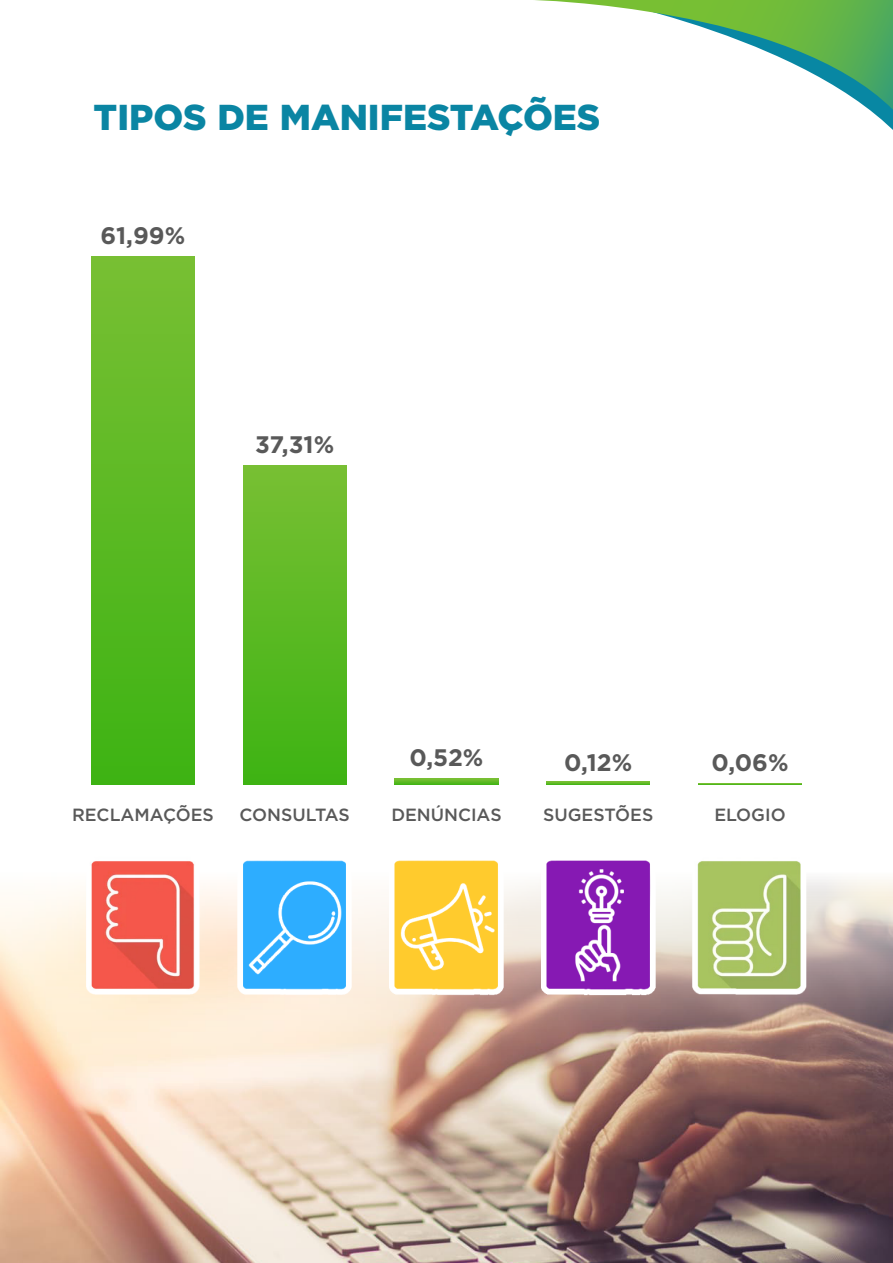
<style>
.page{position:relative;width:893px;height:1263px;background:#fff}
.page>*{position:absolute;margin:0;border:0;box-sizing:border-box;transform-origin:0 0}
.t1{font:900 36px "Gotham";color:#0a85a3}
.t2{font:700 23.85px "Gotham";letter-spacing:-.01em;color:#595959}
.t3{font:500 17.7px "Gotham";color:#595959}
</style>
<div class="page">
<svg style="left:870px;top:110px;width:23px;height:20px"></svg>
<svg style="left:535px;top:0;width:358px;height:110px"></svg>
<img style="left:0;top:879px;width:893px;height:384px">
<div style="left:91px;top:257px;width:103px;height:527px;background:linear-gradient(to bottom,#78bf33,#3eb313)"></div>
<div style="left:243px;top:465px;width:103px;height:319px;background:linear-gradient(to bottom,#78bf33,#3eb313)"></div>
<div style="left:395px;top:779px;width:103px;height:5px;background:#61ba26"></div>
<svg style="left:547px;top:781px;width:103px;height:3px"></svg>
<hr style="left:698px;top:783px;width:104px;height:1px;background:#78bf33">
<img style="left:87px;top:861px;width:112px;height:134px">
<img style="left:237px;top:860px;width:115px;height:135px">
<img style="left:389px;top:860px;width:115px;height:135px">
<img style="left:541px;top:860px;width:114px;height:135px">
<img style="left:693px;top:861px;width:114px;height:134px">
<p class="t1" style="left:94px;top:92px;width:508px">TIPOS DE MANIFESTAÇÕES</p>
<p class="t2" style="left:101px;top:220px;width:86px">61,99%</p>
<p class="t2" style="left:255px;top:429px;width:81px">37,31%</p>
<p class="t2" style="left:409px;top:742px;width:75px">0,52%</p>
<p class="t2" style="left:564px;top:747px;width:70px">0,12%</p>
<p class="t2" style="left:711px;top:747px;width:79px">0,06%</p>
<p class="t3" style="left:72px;top:803px;width:143px">RECLAMAÇÕES</p>
<p class="t3" style="left:240px;top:803px;width:112px">CONSULTAS</p>
<p class="t3" style="left:391px;top:803px;width:112px">DENÚNCIAS</p>
<p class="t3" style="left:543px;top:803px;width:112px">SUGESTÕES</p>
<p class="t3" style="left:714px;top:803px;width:73px">ELOGIO</p>
</div>
